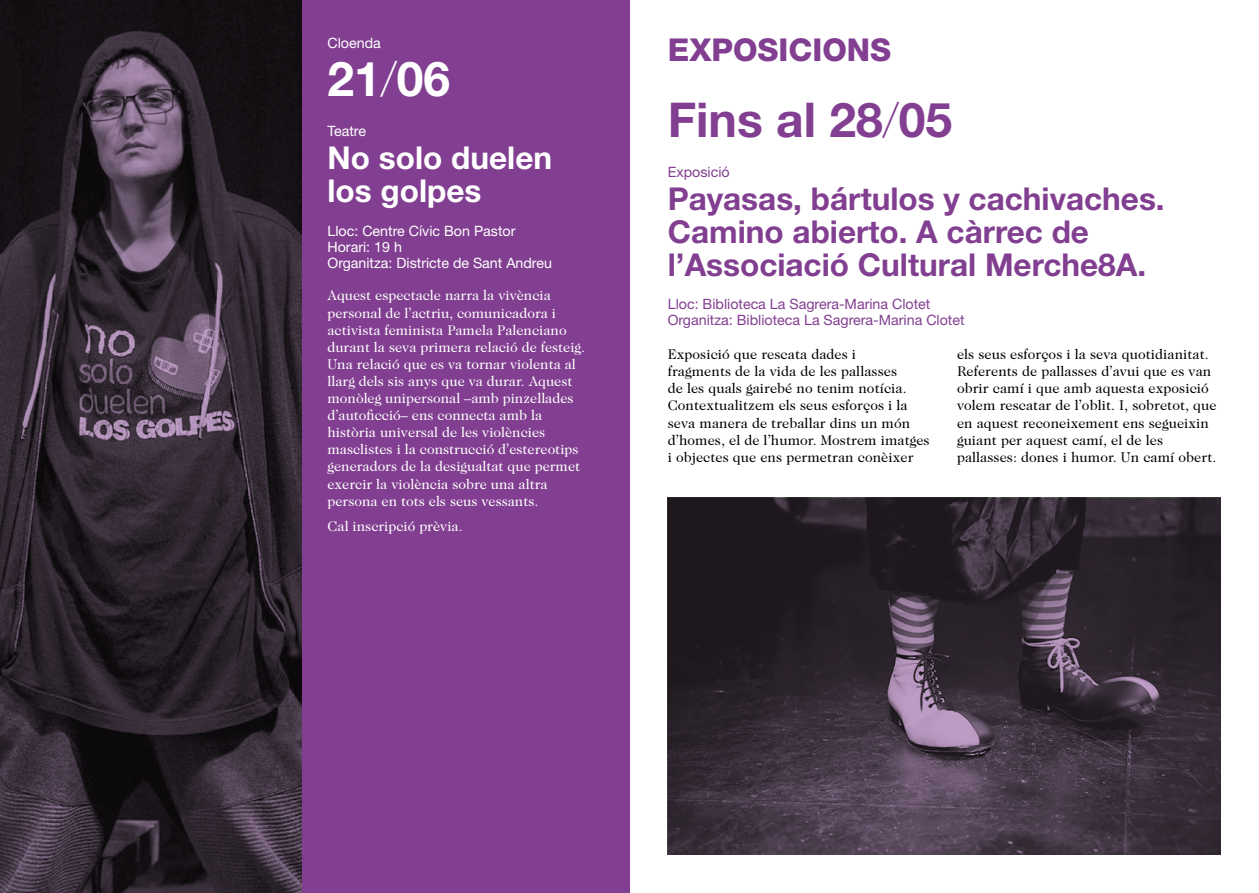
<style>
.page{position:relative;width:1259px;height:893px;background:#fff}
.page>*{position:absolute;margin:0;border:0;box-sizing:border-box;transform-origin:0 0}
.t1{font:700 48px "Helvetica Neue LT Std";color:#823f91}
.t2{font:700 48px "Helvetica Neue LT Std";color:#fff}
.t3{font:700 31.5px/33px "Helvetica Neue LT Std";color:#823f91}
.t4{font:700 31.5px/33px "Helvetica Neue LT Std";color:#fff}
.t5{font:800 31.5px "Helvetica Neue LT Std";color:#823f91}
.t6{font:14.25px/17.1px "Caslon 224 Std";letter-spacing:.005em;color:#000}
.t7{font:14.25px/17.1px "Caslon 224 Std";color:#fff}
.t8{font:14.25px/15.8px "Helvetica Neue LT Std";color:#823f91}
.t9{font:14.25px/15.8px "Helvetica Neue LT Std";color:#fff}
.s1{font-weight:100}
</style>
<div class="page">
<div style="left:0;top:0;width:629px;height:893px;background:#823f91"></div>
<svg style="left:0;top:0;width:302px;height:893px;background:#302731"></svg>
<svg style="left:668px;top:498px;width:552px;height:357px;background:#382e39"></svg>
<p class="t9" style="left:327px;top:35px;width:55px">Cloenda</p>
<h1 class="t2" style="left:327px;top:50px;width:124px">21<span class="s1">/</span>06</h1>
<p class="t9" style="left:327px;top:123px;width:40px">Teatre</p>
<h2 class="t4" style="left:327px;top:141px;width:226px">No solo duelen los golpes</h2>
<p class="t9" style="left:327px;top:223px;width:226px">Lloc: Centre Cívic Bon Pastor<br>Horari: 19 h<br>Organitza: Districte de Sant Andreu</p>
<p class="t7" style="left:327px;top:287px;width:259px">Aquest espectacle narra la vivència personal de l’actriu, comunicadora i activista feminista Pamela Palenciano durant la seva primera relació de festeig.<br>Una relació que es va tornar violenta al llarg dels sis anys que va durar. Aquest monòleg unipersonal –amb pinzellades d’autoficció– ens connecta amb la història universal de les violències masclistes i la construcció d’estereotips generadors de la desigualtat que permet exercir la violència sobre una altra persona en tots els seus vessants.</p>
<p class="t7" style="left:327px;top:518px;width:137px">Cal inscripció prèvia.</p>
<h2 class="t5" style="left:668px;top:31px;width:225px">EXPOSICIONS</h2>
<h1 class="t1" style="left:668px;top:90px;width:286px">Fins al 28<span class="s1">/</span>05</h1>
<p class="t8" style="left:668px;top:163px;width:64px">Exposició</p>
<h2 class="t3" style="left:668px;top:181px;width:498px">Payasas, bártulos y cachivaches.<br>Camino abierto. A càrrec de l’Associació Cultural Merche8A.</h2>
<p class="t8" style="left:668px;top:296px;width:298px">Lloc: Biblioteca La Sagrera-Marina Clotet<br>Organitza: Biblioteca La Sagrera-Marina Clotet</p>
<p class="t6" style="left:668px;top:346px;width:263px">Exposició que rescata dades i<br>fragments de la vida de les pallasses<br>de les quals gairebé no tenim notícia.<br>Contextualitzem els seus esforços i la seva manera de treballar dins un món d’homes, el de l’humor. Mostrem imatges i objectes que ens permetran conèixer</p>
<p class="t6" style="left:957px;top:346px;width:261px">els seus esforços i la seva quotidianitat.<br>Referents de pallasses d’avui que es van obrir camí i que amb aquesta exposició volem rescatar de l’oblit. I, sobretot, que en aquest reconeixement ens segueixin guiant per aquest camí, el de les pallasses: dones i humor. Un camí obert.</p>
</div>
